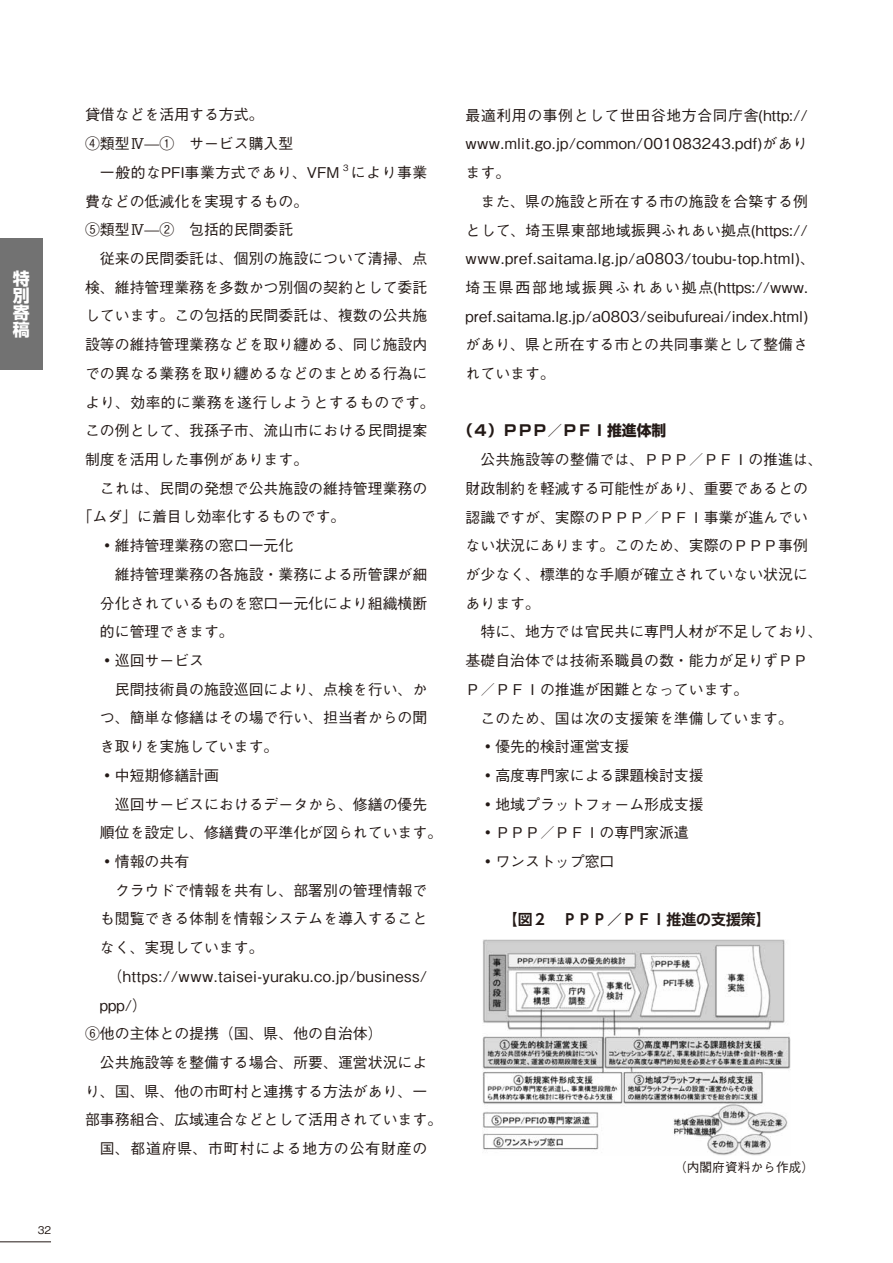
<style>
.page{position:relative;width:893px;height:1263px;background:#fff}
.page>*{position:absolute;margin:0;border:0;box-sizing:border-box;transform-origin:0 0}
.t1{font:700 16.95px/17px "Shin Go Pro";color:#fff;text-align:justify}
.t2{font:500 14.85px/28.7px "Gothic BBB Pro";color:#231916}
.t3{font:500 14.85px "Gothic BBB Pro";letter-spacing:.03em;color:#231916}
.t4{font:500 14.85px "Gothic BBB Pro";letter-spacing:.055em;color:#231916}
.t5{font:500 14.85px "Gothic BBB Pro";letter-spacing:.035em;color:#231916}
.t6{font:700 14.85px "UD Shin Go Pro De";color:#231916}
.t7{font:700 14.85px "Shin Go Pro";color:#231916}
.t8{font:500 12.75px "Gothic BBB Pro";color:#231916}
.t9{font:500 10.65px "Gothic BBB Pro";color:#231916}
.t10{font:500 8.7px "Gothic BBB Pro";color:#231916}
</style>
<div class="page">
<hr style="left:0;top:1241px;width:51px;height:1px;background:#231916">
<div style="left:0;top:238px;width:43px;height:131px;background:#727272"></div>
<img style="left:483px;top:940px;width:308px;height:215px">
<p class="t1" style="left:13px;top:268px;width:18px">特別寄稿</p>
<p class="t9" style="left:38px;top:1222px;width:15px">32</p>
<p class="t2" style="left:85px;top:99px;width:180px">貸借などを活用する方式。</p>
<p class="t2" style="left:85px;top:127px;width:210px">④類型Ⅳ—①　サービス購入型</p>
<p class="t5" style="left:100px;top:160px;width:241px">一般的なPFI事業方式であり、VFM</p>
<p class="t10" style="left:342px;top:160px;width:10px">３</p>
<p class="t2" style="left:351px;top:156px;width:78px">により事業</p>
<p class="t2" style="left:85px;top:185px;width:225px">費などの低減化を実現するもの。<br>⑤類型Ⅳ—②　包括的民間委託</p>
<p class="t2" style="left:85px;top:242px;width:351px;text-indent:15px">従来の民間委託は、個別の施設について清掃、点検、維持管理業務を多数かつ別個の契約として委託しています。この包括的民間委託は、複数の公共施設等の維持管理業務などを取り纏める、同じ施設内での異なる業務を取り纏めるなどのまとめる行為により、効率的に業務を遂行しようとするものです。この例として、我孫子市、流山市における民間提案制度を活用した事例があります。</p>
<p class="t2" style="left:100px;top:472px;width:329px">これは、民間の発想で公共施設の維持管理業務の</p>
<p class="t2" style="left:78px;top:501px;width:269px">「ムダ」に着目し効率化するものです。</p>
<p class="t2" style="left:100px;top:529px;width:195px">◦維持管理業務の窓口一元化</p>
<p class="t2" style="left:115px;top:558px;width:314px">維持管理業務の各施設・業務による所管課が細</p>
<p class="t2" style="left:100px;top:587px;width:329px">分化されているものを窓口一元化により組織横断</p>
<p class="t2" style="left:100px;top:615px;width:135px">的に管理できます。</p>
<p class="t2" style="left:100px;top:644px;width:106px">◦巡回サービス</p>
<p class="t2" style="left:115px;top:673px;width:314px">民間技術員の施設巡回により、点検を行い、か</p>
<p class="t2" style="left:100px;top:702px;width:329px">つ、簡単な修繕はその場で行い、担当者からの聞</p>
<p class="t2" style="left:100px;top:730px;width:180px">き取りを実施しています。</p>
<p class="t2" style="left:100px;top:759px;width:121px">◦中短期修繕計画</p>
<p class="t2" style="left:115px;top:788px;width:314px">巡回サービスにおけるデータから、修繕の優先</p>
<p class="t2" style="left:100px;top:816px;width:344px">順位を設定し、修繕費の平準化が図られています。</p>
<p class="t2" style="left:100px;top:845px;width:91px">◦情報の共有</p>
<p class="t2" style="left:115px;top:874px;width:314px">クラウドで情報を共有し、部署別の管理情報で</p>
<p class="t2" style="left:100px;top:902px;width:329px">も閲覧できる体制を情報システムを導入すること</p>
<p class="t2" style="left:100px;top:931px;width:165px">なく、実現しています。</p>
<p class="t3" style="left:107px;top:964px;width:322px">（https://www.taisei-yuraku.co.jp/business/</p>
<p class="t2" style="left:100px;top:989px;width:49px">ppp/）</p>
<p class="t2" style="left:85px;top:1017px;width:299px">⑥他の主体との提携（国、県、他の自治体）</p>
<p class="t2" style="left:100px;top:1046px;width:329px">公共施設等を整備する場合、所要、運営状況によ</p>
<p class="t2" style="left:85px;top:1075px;width:344px">り、国、県、他の市町村と連携する方法があり、一</p>
<p class="t2" style="left:85px;top:1103px;width:359px">部事務組合、広域連合などとして活用されています。</p>
<p class="t4" style="left:100px;top:1136px;width:329px">国、都道府県、市町村による地方の公有財産の</p>
<p class="t2" style="left:466px;top:99px;width:344px;text-align:justify">最適利用の事例として世田谷地方合同庁舎(http:// www.mlit.go.jp/common/001083243.pdf)があります。</p>
<p class="t2" style="left:466px;top:185px;width:351px;text-indent:15px">また、県の施設と所在する市の施設を合築する例として、埼玉県東部地域振興ふれあい拠点(https:// www.pref.saitama.lg.jp/a0803/toubu-top.html)、埼玉県西部地域振興ふれあい拠点(https://www. pref.saitama.lg.jp/a0803/seibufureai/index.html)があり、県と所在する市との共同事業として整備されています。</p>
<p class="t7" style="left:458px;top:419px;width:210px">（４）ＰＰＰ／ＰＦＩ推進体制</p>
<p class="t2" style="left:466px;top:443px;width:359px;text-indent:15px">公共施設等の整備では、ＰＰＰ／ＰＦＩの推進は、財政制約を軽減する可能性があり、重要であるとの認識ですが、実際のＰＰＰ／ＰＦＩ事業が進んでいない状況にあります。このため、実際のＰＰＰ事例が少なく、標準的な手順が確立されていない状況にあります。</p>
<p class="t2" style="left:480px;top:616px;width:344px">特に、地方では官民共に専門人材が不足しており、</p>
<p class="t2" style="left:466px;top:644px;width:344px">基礎自治体では技術系職員の数・能力が足りずＰＰ</p>
<p class="t2" style="left:466px;top:673px;width:284px">Ｐ／ＰＦＩの推進が困難となっています。</p>
<p class="t2" style="left:480px;top:702px;width:314px">このため、国は次の支援策を準備しています。</p>
<p class="t2" style="left:480px;top:730px;width:150px">◦優先的検討運営支援</p>
<p class="t2" style="left:480px;top:759px;width:225px">◦高度専門家による課題検討支援</p>
<p class="t2" style="left:480px;top:788px;width:225px">◦地域プラットフォーム形成支援</p>
<p class="t2" style="left:480px;top:817px;width:210px">◦ＰＰＰ／ＰＦＩの専門家派遣</p>
<p class="t2" style="left:480px;top:845px;width:135px">◦ワンストップ窓口</p>
<p class="t6" style="left:503px;top:907px;width:269px">【図２　ＰＰＰ／ＰＦＩ推進の支援策】</p>
<p class="t8" style="left:674px;top:1157px;width:142px">（内閣府資料から作成）</p>
</div>
